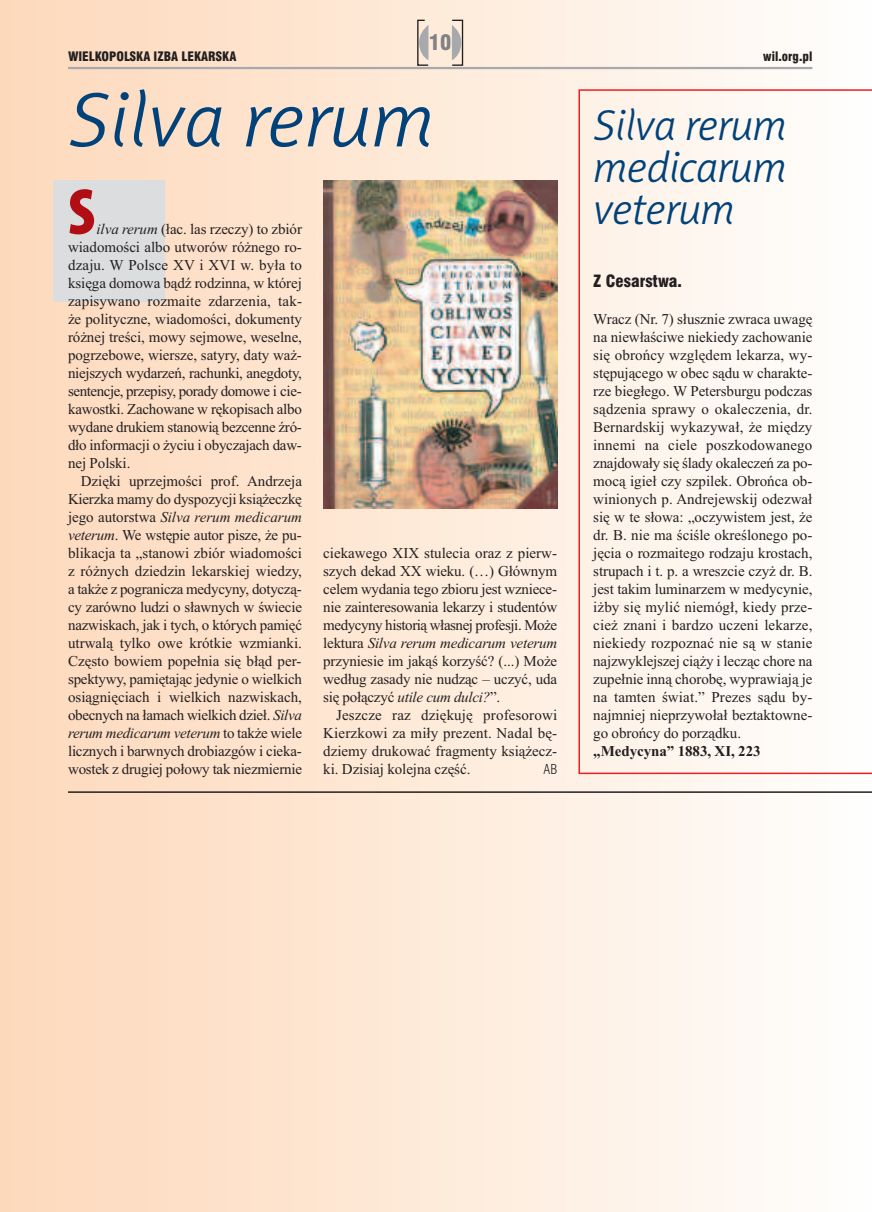
<style>
.page{position:relative;width:872px;height:1212px;background:#fff}
.page>*{position:absolute;margin:0;border:0;box-sizing:border-box;transform-origin:0 0}
.t1{font:italic 78px "Naomi Sans EFNTT Light";color:#004279}
.t2{font:900 condensed 66px "Myriad Pro";color:#b00d15}
.t3{font:italic 43.5px/42px "Naomi Sans EFNTT Light";letter-spacing:-.01em;color:#004279;text-align:justify}
.t4{font:21px "Swis 721 Blk Cn EU";color:#808285}
.t5{font:16.5px "Swis 721 Blk Cn EU";color:#231f20}
.t6{font:15px/18px "Times New Roman";letter-spacing:-.01em;color:#231f20;text-align:justify}
.t7{font:700 15px "Times New Roman";letter-spacing:-.005em;color:#231f20}
.t8{font:13.5px "Swis 721 Lt Cn EU";color:#231f20}
.t9{font:12.75px "Swis 721 Blk Cn EU";color:#231f20}
.s1{font-style:italic}
</style>
<div class="page">
<div style="left:0;top:0;width:872px;height:1212px;background:linear-gradient(to right,#fdd8ba,#fefefc)"></div>
<div style="left:451px;top:20px;width:12px;height:46px;border:1px solid #231f20"></div>
<svg style="left:452px;top:25px;width:9px;height:35px"></svg>
<svg style="left:416px;top:19px;width:13px;height:48px"></svg>
<hr style="left:68px;top:67px;width:744px;height:2px;background:#a8a9ad">
<div style="left:54px;top:180px;width:111px;height:122px;background:#dcdddf"></div>
<img style="left:323px;top:180px;width:234px;height:328px">
<svg style="left:578px;top:89px;width:294px;height:685px"></svg>
<hr style="left:68px;top:791px;width:804px;height:2px;background:#231f20">
<h3 class="t4" style="left:429px;top:30px;width:24px">10</h3>
<p class="t9" style="left:68px;top:48px;width:170px">WIELKOPOLSKA IZBA LEKARSKA</p>
<p class="t9" style="left:763px;top:48px;width:51px">wil.org.pl</p>
<h1 class="t1" style="left:68px;top:77px;width:367px">Silva rerum</h1>
<h2 class="t2" style="left:68px;top:189px;width:28px">S</h2>
<p class="t6" style="left:68px;top:220px;width:235px;text-indent:29px"><span class="s1">ilva rerum</span> (łac. las rzeczy) to zbiór wiadomości albo utworów różnego ro&shy;dzaju. W Polsce XV i XVI w. była to księga domowa bądź rodzinna, w której zapisywano rozmaite zdarzenia, tak&shy;że polityczne, wiadomości, dokumenty różnej treści, mowy sejmowe, weselne, pogrzebowe, wiersze, satyry, daty waż&shy;niejszych wydarzeń, rachunki, anegdoty, sentencje, przepisy, porady domowe i cie&shy;kawostki. Zachowane w rękopisach albo wydane drukiem stanowią bezcenne źró&shy;dło informacji o życiu i obyczajach daw&shy;nej Polski.</p>
<p class="t6" style="left:68px;top:472px;width:235px;text-indent:13px">Dzięki uprzejmości prof. Andrzeja Kierzka mamy do dyspozycji książeczkę jego autorstwa <span class="s1">Silva rerum medicarum veterum</span>. We wstępie autor pisze, że pu&shy;blikacja ta „stanowi zbiór wiadomości z różnych dziedzin lekarskiej wiedzy, a także z pogranicza medycyny, dotyczą&shy;cy zarówno ludzi o sławnych w świecie nazwiskach, jak i tych, o których pamięć utrwalą tylko owe krótkie wzmianki.<br>Często bowiem popełnia się błąd per&shy;spektywy, pamiętając jedynie o wielkich osiągnięciach i wielkich nazwiskach, obecnych na łamach wielkich dzieł. <span class="s1">Silva rerum medicarum veterum</span> to także wiele licznych i barwnych drobiazgów i cieka&shy;wostek z drugiej połowy tak niezmiernie</p>
<p class="t6" style="left:323px;top:544px;width:235px">ciekawego XIX stulecia oraz z pierw&shy;szych dekad XX wieku. (…) Głównym celem wydania tego zbioru jest wzniece&shy;nie zainteresowania lekarzy i studentów medycyny historią własnej profesji. Może lektura <span class="s1">Silva rerum medicarum veterum </span>przyniesie im jakąś korzyść? (...) Może według zasady nie nudząc – uczyć, uda się połączyć <span class="s1">utile cum dulci?</span>”.</p>
<p class="t6" style="left:323px;top:706px;width:235px;text-indent:13px">Jeszcze raz dziękuję profesorowi Kierzkowi za miły prezent. Nadal bę&shy;dziemy drukować fragmenty książecz&shy;ki. Dzisiaj kolejna część.</p>
<p class="t8" style="left:543px;top:761px;width:15px">AB</p>
<h3 class="t3" style="left:593px;top:105px;width:195px">Silva rerum medicarum veterum</h3>
<p class="t5" style="left:593px;top:271px;width:90px">Z Cesarstwa.</p>
<p class="t6" style="left:593px;top:310px;width:221px">Wracz (Nr. 7) słusznie zwraca uwagę na niewłaściwe niekiedy zachowanie się obrońcy względem lekarza, wy&shy;stępującego w obec sądu w charakte&shy;rze biegłego. W Petersburgu podczas sądzenia sprawy o okaleczenia, dr.<br>Bernardskij wykazywał, że między innemi na ciele poszkodowanego znajdowały się ślady okaleczeń za po&shy;mocą igieł czy szpilek. Obrońca ob&shy;winionych p. Andrejewskij odezwał się w te słowa: „oczywistem jest, że dr. B. nie ma ściśle określonego po&shy;jęcia o rozmaitego rodzaju krostach, strupach i t. p. a wreszcie czyż dr. B. jest takim luminarzem w medycynie, iżby się mylić niemógł, kiedy prze&shy;cież znani i bardzo uczeni lekarze, niekiedy rozpoznać nie są w stanie najzwyklejszej ciąży i lecząc chore na zupełnie inną chorobę, wyprawiają je na tamten świat.” Prezes sądu by&shy;najmniej nieprzywołał beztaktowne&shy;go obrońcy do porządku.</p>
<p class="t7" style="left:593px;top:742px;width:169px">„Medycyna” 1883, XI, 223</p>
</div>
